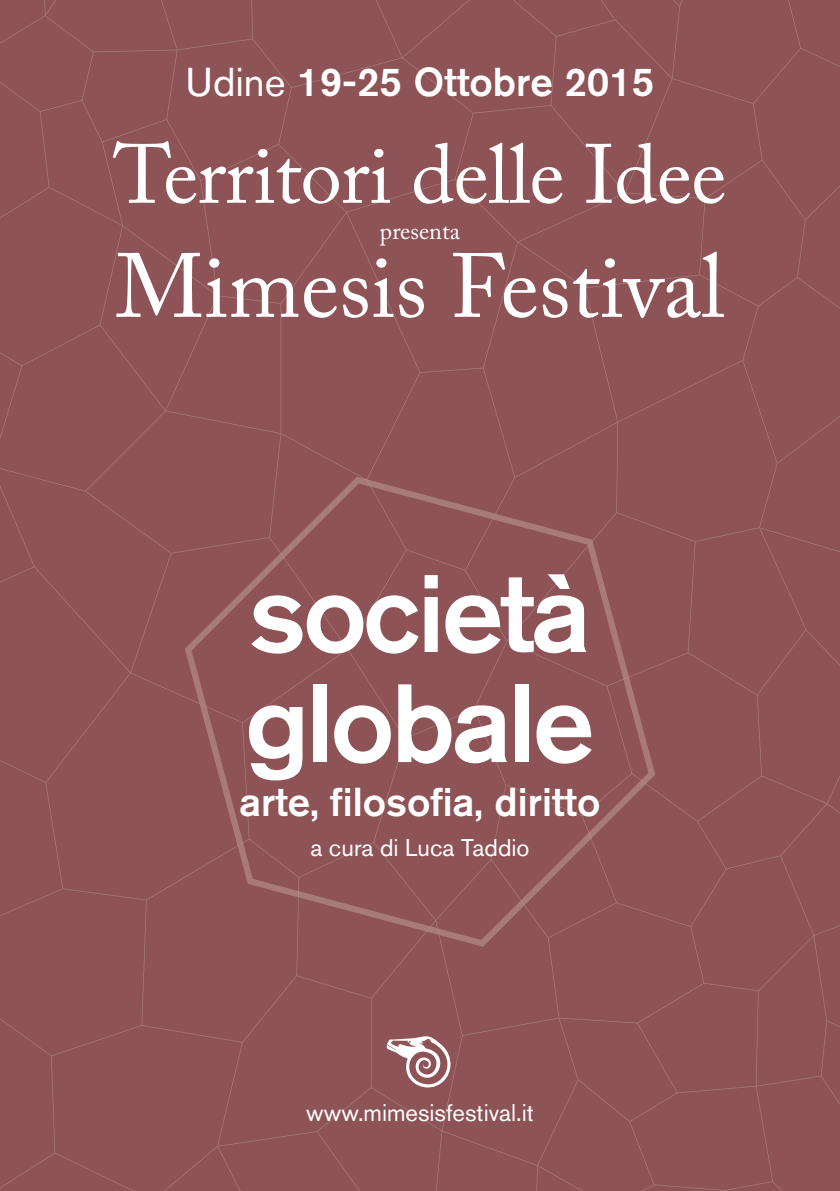
<style>
.page{position:relative;width:840px;height:1191px;background:#fff}
.page>*{position:absolute;margin:0;border:0;box-sizing:border-box;transform-origin:0 0}
.t1{font:500 110px/110px "Akzidenz Grotesk BQ";letter-spacing:-.03em;color:#fff}
.t2{font:90px "Adobe Caslon Pro";color:#fff}
.t3{font:83px "Adobe Caslon Pro";letter-spacing:-.01em;color:#fff}
.t4{font:500 40px "Akzidenz Grotesk BQ";color:#fff}
.t5{font:24px "Akzidenz Grotesk BQ";color:#fff}
.t6{font:24px "Adobe Caslon Pro";color:#fff}
.s1{font-weight:400}
</style>
<div class="page">
<div style="left:0;top:0;width:839px;height:1191px;background:#8d5356"></div>
<div style="left:185px;top:476px;width:469px;height:470px;background:#8d5356"></div>
<div style="left:199px;top:478px;width:447px;height:457px;background:#8d5356"></div>
<svg style="left:386px;top:1036px;width:64px;height:51px"></svg>
<p class="t4" style="left:185px;top:58px;width:470px"><span class="s1">Udine</span> 19-25 Ottobre 2015</p>
<h3 class="t3" style="left:113px;top:125px;width:614px">Territori delle Idee</h3>
<p class="t6" style="left:380px;top:216px;width:81px">presenta</p>
<h2 class="t2" style="left:116px;top:233px;width:609px">Mimesis Festival</h2>
<h1 class="t1" style="left:245px;top:556px;width:351px">società globale</h1>
<p class="t4" style="left:239px;top:777px;width:362px">arte, filosofia, diritto</p>
<p class="t5" style="left:310px;top:833px;width:220px">a cura di Luca Taddio</p>
<p class="t5" style="left:306px;top:1098px;width:229px">www.mimesisfestival.it</p>
</div>
